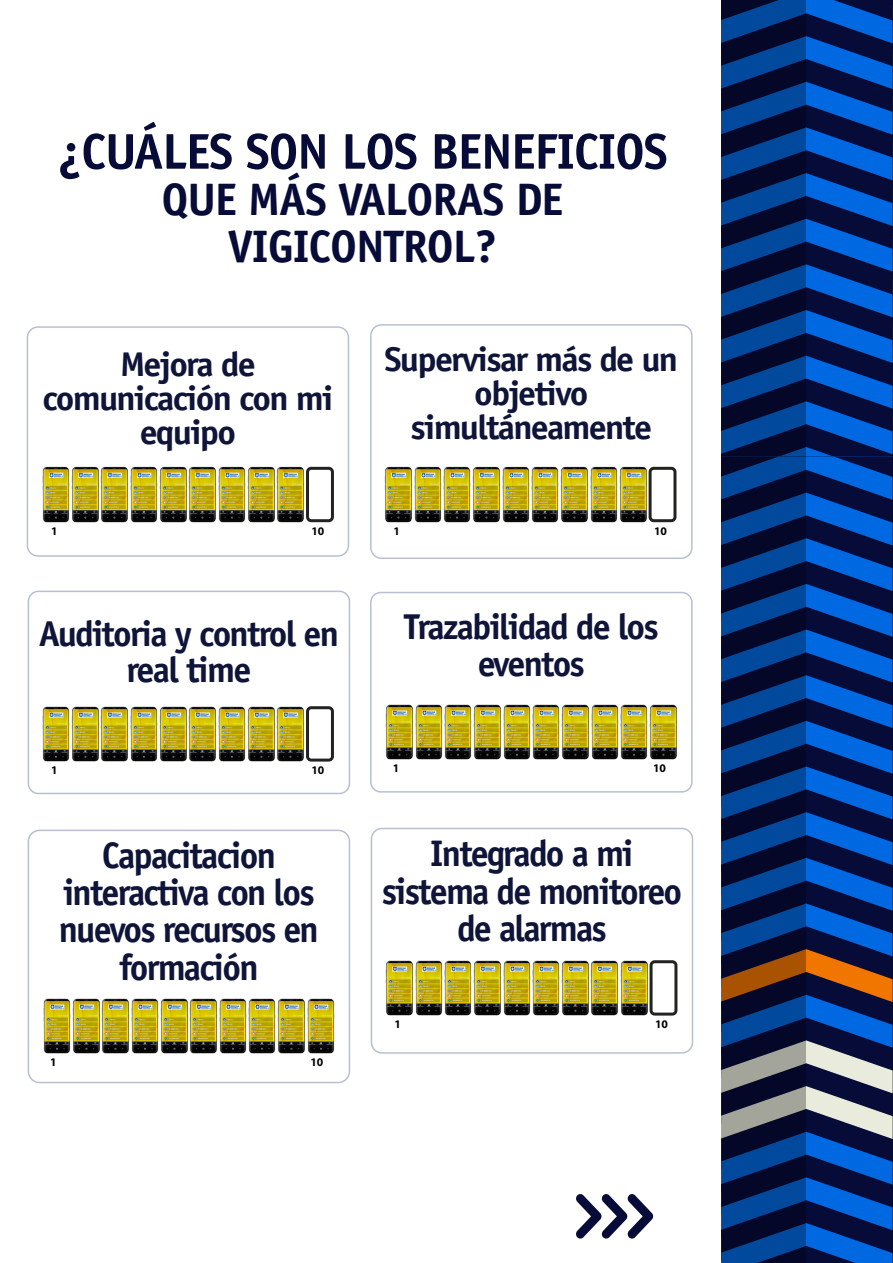
<style>
.page{position:relative;width:893px;height:1263px;background:#fff}
.page>*{position:absolute;margin:0;border:0;box-sizing:border-box;transform-origin:0 0}
.t1{font:700 50.4px "Officina Sans Std";letter-spacing:-.025em;color:#070b38}
.t2{font:700 45.6px/46.5px "Officina Sans Std";letter-spacing:-.025em;color:#070b38;text-align:center}
.t3{font:700 37.05px/37px "Officina Sans Std";letter-spacing:-.05em;color:#0f1439;text-align:center}
.t4{font:700 36px/36px "Officina Sans Std";letter-spacing:-.05em;color:#0f1439;text-align:center}
.t5{font:700 34.35px/34.3px "Officina Sans Std";letter-spacing:-.05em;color:#0f1439;text-align:center;scale:1.05 1}
.t6{font:700 11.7px "Myriad Pro";color:#000}
</style>
<div class="page">
<svg style="left:721px;top:0;width:172px;height:1263px;background:#0c387d"></svg>
<svg style="left:721px;top:456px;width:85px;height:807px;background:#112e5e"></svg>
<hr style="left:892px;top:456px;width:1px;height:807px;background:#000">
<svg style="left:576px;top:1194px;width:78px;height:45px"></svg>
<div style="left:28px;top:591px;width:322px;height:203px;border:2px solid #b8bfd0;border-radius:10px"></div>
<div style="left:370px;top:592px;width:323px;height:201px;border:2px solid #b8bfd0;border-radius:10px"></div>
<div style="left:28px;top:830px;width:322px;height:253px;border:2px solid #b8bfd0;border-radius:11px"></div>
<div style="left:371px;top:828px;width:322px;height:226px;border:2px solid #b8bfd0;border-radius:11px"></div>
<div style="left:27px;top:326px;width:322px;height:231px;border:2px solid #b8bfd0;border-radius:11px"></div>
<div style="left:370px;top:324px;width:323px;height:235px;border:2px solid #b8bfd0;border-radius:11px"></div>
<img style="left:385px;top:960px;width:25px;height:56px">
<img style="left:410px;top:960px;width:29px;height:56px">
<img style="left:439px;top:960px;width:30px;height:56px">
<img style="left:469px;top:960px;width:29px;height:56px">
<img style="left:498px;top:960px;width:29px;height:56px">
<img style="left:527px;top:960px;width:30px;height:56px">
<img style="left:557px;top:960px;width:29px;height:56px">
<img style="left:586px;top:960px;width:29px;height:56px">
<img style="left:615px;top:960px;width:38px;height:56px">
<div style="left:650px;top:960px;width:27px;height:55px;border:3px solid #222220;border-radius:4px"></div>
<img style="left:42px;top:466px;width:24px;height:57px">
<img style="left:66px;top:466px;width:30px;height:57px">
<img style="left:96px;top:466px;width:29px;height:57px">
<img style="left:125px;top:466px;width:29px;height:57px">
<img style="left:154px;top:466px;width:30px;height:57px">
<img style="left:184px;top:466px;width:29px;height:57px">
<img style="left:213px;top:466px;width:29px;height:57px">
<img style="left:242px;top:466px;width:30px;height:57px">
<img style="left:272px;top:466px;width:33px;height:57px">
<div style="left:306px;top:467px;width:28px;height:55px;border:3px solid #222220;border-radius:4px"></div>
<img style="left:42px;top:706px;width:24px;height:56px">
<img style="left:66px;top:706px;width:30px;height:56px">
<img style="left:96px;top:706px;width:29px;height:56px">
<img style="left:125px;top:706px;width:29px;height:56px">
<img style="left:154px;top:706px;width:30px;height:56px">
<img style="left:184px;top:706px;width:29px;height:56px">
<img style="left:213px;top:706px;width:29px;height:56px">
<img style="left:242px;top:706px;width:30px;height:56px">
<img style="left:272px;top:706px;width:33px;height:56px">
<div style="left:306px;top:706px;width:28px;height:56px;border:3px solid #222220;border-radius:4px"></div>
<img style="left:384px;top:466px;width:25px;height:57px">
<img style="left:409px;top:466px;width:29px;height:57px">
<img style="left:438px;top:466px;width:30px;height:57px">
<img style="left:468px;top:466px;width:29px;height:57px">
<img style="left:497px;top:466px;width:29px;height:57px">
<img style="left:526px;top:466px;width:30px;height:57px">
<img style="left:556px;top:466px;width:29px;height:57px">
<img style="left:585px;top:466px;width:29px;height:57px">
<img style="left:614px;top:466px;width:37px;height:57px">
<div style="left:649px;top:467px;width:27px;height:55px;border:3px solid #222220;border-radius:4px"></div>
<img style="left:385px;top:704px;width:25px;height:56px">
<img style="left:410px;top:704px;width:29px;height:56px">
<img style="left:439px;top:704px;width:30px;height:56px">
<img style="left:469px;top:704px;width:29px;height:56px">
<img style="left:498px;top:704px;width:29px;height:56px">
<img style="left:527px;top:704px;width:30px;height:56px">
<img style="left:557px;top:704px;width:29px;height:56px">
<img style="left:586px;top:704px;width:29px;height:56px">
<img style="left:615px;top:704px;width:30px;height:56px">
<img style="left:645px;top:704px;width:33px;height:56px">
<img style="left:43px;top:998px;width:24px;height:56px">
<img style="left:67px;top:998px;width:30px;height:56px">
<img style="left:97px;top:998px;width:29px;height:56px">
<img style="left:126px;top:998px;width:29px;height:56px">
<img style="left:155px;top:998px;width:30px;height:56px">
<img style="left:185px;top:998px;width:29px;height:56px">
<img style="left:214px;top:998px;width:29px;height:56px">
<img style="left:243px;top:998px;width:30px;height:56px">
<img style="left:273px;top:998px;width:29px;height:56px">
<img style="left:302px;top:998px;width:33px;height:56px">
<h1 class="t1" style="left:57px;top:120px;width:612px">¿CUÁLES SON LOS BENEFICIOS</h1>
<p class="t2" style="left:162px;top:176px;width:403px">QUE MÁS VALORAS DE<br>VIGICONTROL?</p>
<p class="t5" style="left:42px;top:346px;width:279px">Mejora de comunicación con mi equipo</p>
<p class="t6" style="left:51px;top:523px;width:8px">1</p>
<p class="t6" style="left:311px;top:523px;width:14px">10</p>
<p class="t5" style="left:384px;top:341px;width:281px">Supervisar más de un objetivo simultáneamente</p>
<p class="t6" style="left:394px;top:523px;width:8px">1</p>
<p class="t6" style="left:654px;top:523px;width:14px">10</p>
<p class="t4" style="left:39px;top:615px;width:302px">Auditoria y control en real time</p>
<p class="t4" style="left:404px;top:609px;width:256px">Trazabilidad de los eventos</p>
<p class="t6" style="left:51px;top:762px;width:8px">1</p>
<p class="t6" style="left:311px;top:762px;width:14px">10</p>
<p class="t3" style="left:59px;top:837px;width:262px">Capacitacion interactiva con los nuevos recursos en formación</p>
<p class="t6" style="left:50px;top:1054px;width:8px">1</p>
<p class="t6" style="left:310px;top:1054px;width:14px">10</p>
<p class="t6" style="left:393px;top:760px;width:8px">1</p>
<p class="t6" style="left:653px;top:760px;width:14px">10</p>
<p class="t3" style="left:382px;top:835px;width:302px">Integrado a mi sistema de monitoreo de alarmas</p>
<p class="t6" style="left:395px;top:1016px;width:8px">1</p>
<p class="t6" style="left:655px;top:1016px;width:14px">10</p>
</div>
